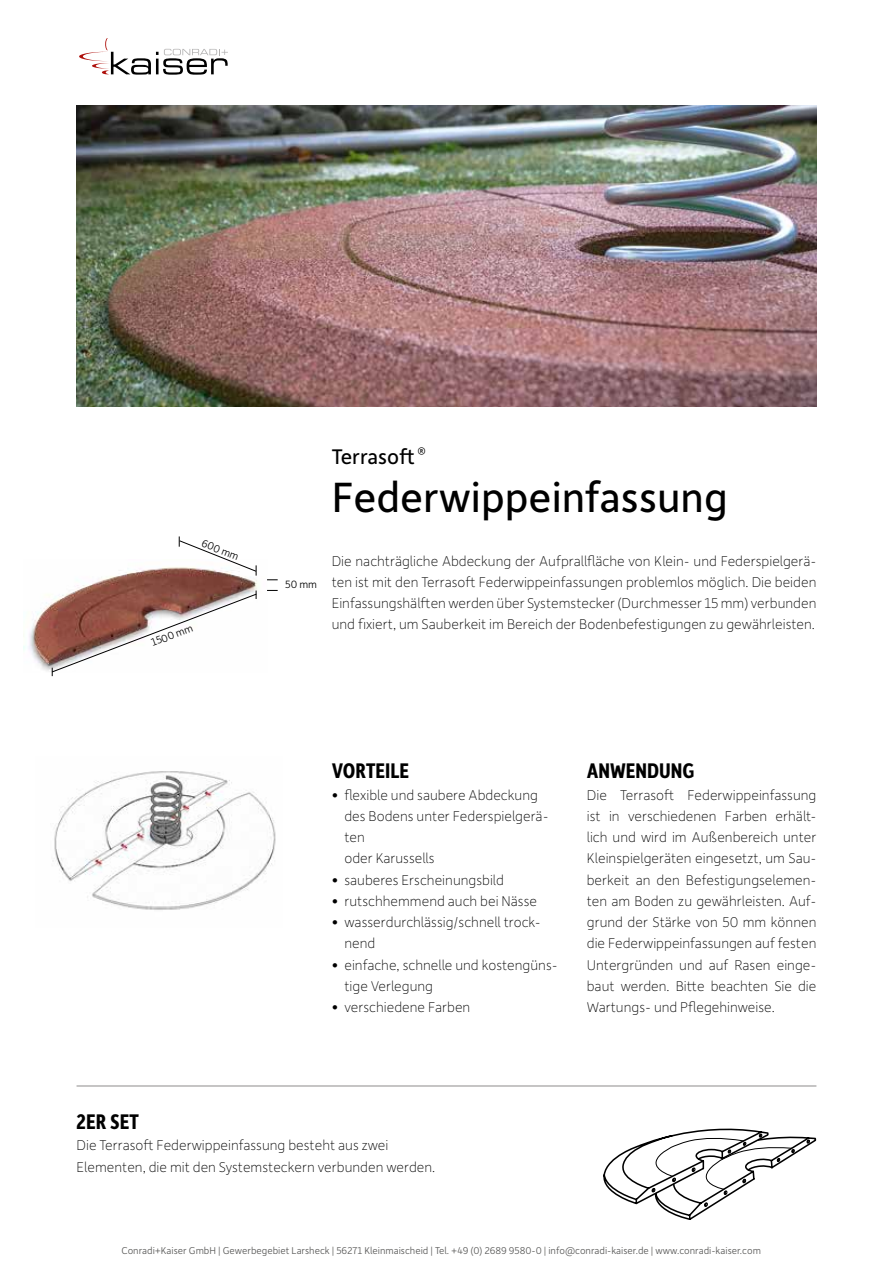
<style>
.page{position:relative;width:893px;height:1263px;background:#fff}
.page>*{position:absolute;margin:0;border:0;box-sizing:border-box;transform-origin:0 0}
.t1{font:45px "Depot New";color:#000}
.t2{font:700 22.5px "Depot New Condensed";color:#000}
.t3{font:22.5px "Depot New";color:#000}
.t4{font:100 15px/21.3px "Depot New";color:#000}
.t5{font:300 11.25px "Depot New";color:#000}
.t6{font:300 10.5px "Depot New";color:#575756}
</style>
<div class="page">
<img style="left:77px;top:106px;width:739px;height:300px">
<svg style="left:603px;top:1128px;width:213px;height:92px"></svg>
<img style="left:23px;top:567px;width:236px;height:104px">
<svg style="left:51px;top:590px;width:206px;height:86px"></svg>
<svg style="left:179px;top:536px;width:78px;height:40px"></svg>
<img style="left:53px;top:771px;width:223px;height:139px">
<svg style="left:79px;top:38px;width:149px;height:37px"></svg>
<hr style="left:77px;top:1085px;width:739px;height:2px;background:#b3b2b2">
<p class="t5" style="left:205px;top:536px;width:41px;rotate:21deg">600 mm</p>
<p class="t5" style="left:149px;top:636px;width:45px;rotate:-21deg">1500 mm</p>
<p class="t5" style="left:285px;top:577px;width:34px">50 mm</p>
<h2 class="t3" style="left:332px;top:441px;width:96px">Terrasoft <sup>®</sup></h2>
<h1 class="t1" style="left:332px;top:468px;width:397px">Federwippeinfassung</h1>
<p class="t4" style="left:332px;top:549px;width:486px;text-align:justify">Die nachträgliche Abdeckung der Aufprallfläche von Klein- und Federspielgerä&shy;ten ist mit den Terrasoft Federwippeinfassungen problemlos möglich. Die beiden Einfassungshälften werden über Systemstecker (Durchmesser 15 mm) verbunden und fixiert, um Sauberkeit im Bereich der Bodenbefestigungen zu gewährleisten.</p>
<h2 class="t2" style="left:332px;top:756px;width:79px">VORTEILE</h2>
<p class="t4" style="left:344px;top:783px;width:206px;text-indent:-13px">• flexible und saubere Abdeckung des Bodens unter Federspielgerä&shy;ten<br>oder Karussells</p>
<p class="t4" style="left:332px;top:868px;width:174px">• sauberes Erscheinungsbild</p>
<p class="t4" style="left:332px;top:889px;width:207px">• rutschhemmend auch bei Nässe</p>
<p class="t4" style="left:344px;top:911px;width:198px;text-indent:-13px">• wasserdurchlässig/schnell trock&shy;nend</p>
<p class="t4" style="left:344px;top:953px;width:215px;text-indent:-13px">• einfache, schnelle und kostengüns&shy;tige Verlegung</p>
<p class="t4" style="left:332px;top:996px;width:140px">• verschiedene Farben</p>
<h2 class="t2" style="left:587px;top:756px;width:109px">ANWENDUNG</h2>
<p class="t4" style="left:587px;top:783px;width:231px;text-align:justify">Die Terrasoft Federwippeinfassung ist in verschiedenen Farben erhält&shy;lich und wird im Außenbereich unter Kleinspielgeräten eingesetzt, um Sau&shy;berkeit an den Befestigungselemen&shy;ten am Boden zu gewährleisten. Auf&shy;grund der Stärke von 50 mm können die Federwippeinfassungen auf festen Untergründen und auf Rasen einge&shy;baut werden. Bitte beachten Sie die Wartungs- und Pflegehinweise.</p>
<h2 class="t2" style="left:77px;top:1107px;width:64px">2ER SET</h2>
<p class="t4" style="left:77px;top:1134px;width:360px">Die Terrasoft Federwippeinfassung besteht aus zwei<br>Elementen, die mit den Systemsteckern verbunden werden.</p>
<p class="t6" style="left:121px;top:1244px;width:641px">Conradi+Kaiser GmbH | Gewerbegebiet Larsheck | 56271 Kleinmaischeid | Tel. +49 (0) 2689 9580-0 | info@conradi-kaiser.de | www.conradi-kaiser.com</p>
</div>
